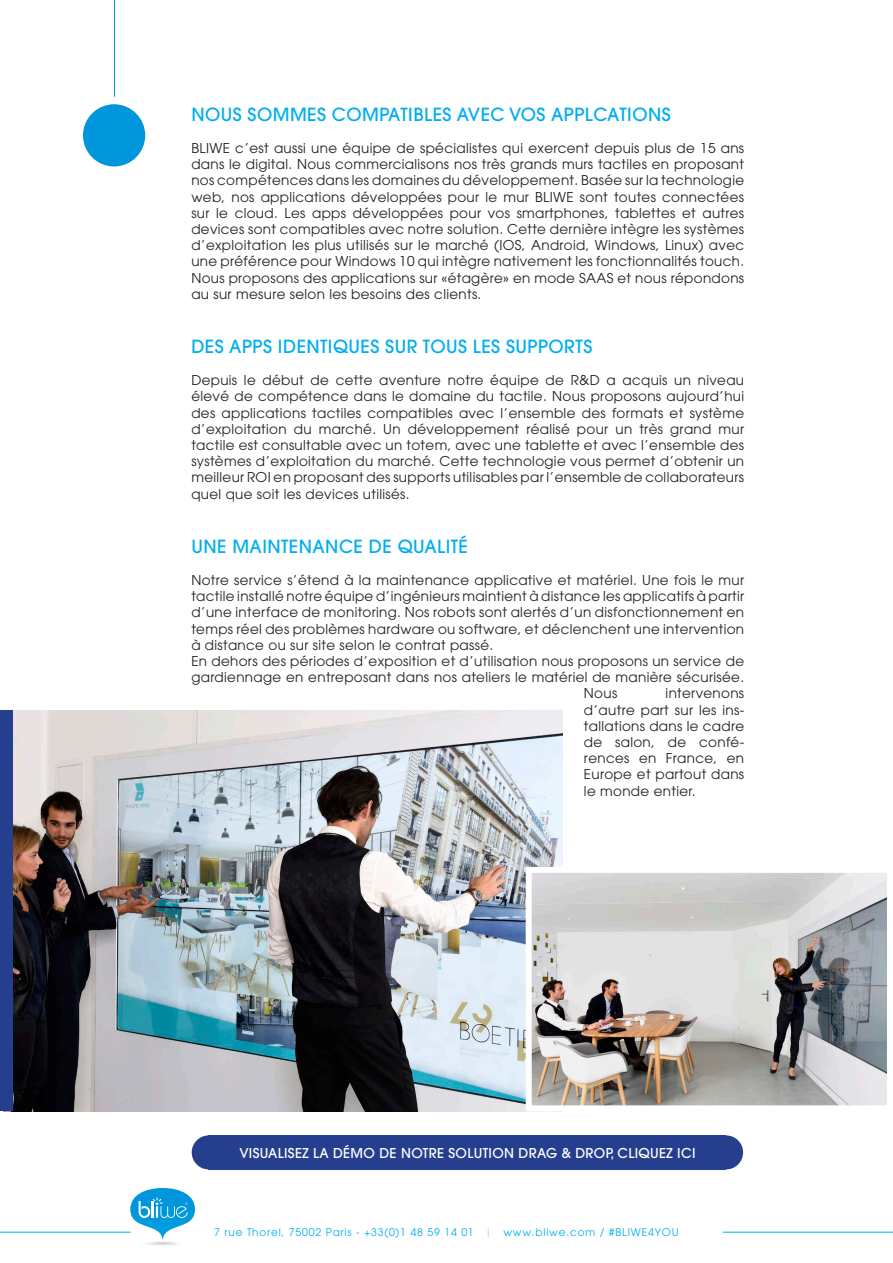
<style>
.page{position:relative;width:893px;height:1263px;background:#fff}
.page>*{position:absolute;margin:0;border:0;box-sizing:border-box;transform-origin:0 0}
.t1{font:500 18px "Avant Garde";letter-spacing:.025em;color:#00aeef}
.t2{font:13.5px/16.2px "Avant Garde";letter-spacing:.025em;color:#231f20;text-align:justify}
.t3{font:500 13.5px "Avant Garde";letter-spacing:.025em;color:#fff}
.t4{font:10.5px "Avant Garde";letter-spacing:.075em;color:#00aeef}
.s1{font-weight:200}
</style>
<div class="page">
<img style="left:13px;top:710px;width:550px;height:401px">
<img style="left:533px;top:874px;width:353px;height:230px">
<div style="left:526px;top:867px;width:367px;height:244px;border:6px solid #fff"></div>
<div style="left:0;top:710px;width:13px;height:401px;background:#253f8e"></div>
<div style="left:209px;top:1135px;width:517px;height:34px;background:#253f8e"></div>
<div style="left:192px;top:1135px;width:34px;height:34px;background:#253f8e;border-radius:50%"></div>
<div style="left:709px;top:1135px;width:34px;height:34px;background:#253f8e;border-radius:50%"></div>
<hr style="left:114px;top:0;width:1px;height:156px;background:#0096db">
<div style="left:79px;top:100px;width:70px;height:70px;background:#0096db;border-radius:50%"></div>
<div style="left:75px;top:97px;width:78px;height:77px;border:8px solid #fff;border-radius:50%"></div>
<svg style="left:130px;top:1188px;width:65px;height:58px"></svg>
<hr style="left:0;top:1232px;width:131px;height:1px;background:#00aeef">
<hr style="left:723px;top:1232px;width:170px;height:1px;background:#00aeef">
<p class="t1" style="left:191px;top:103px;width:481px">NOUS SOMMES COMPATIBLES AVEC VOS APPLCATIONS</p>
<p class="t2" style="left:191px;top:140px;width:554px">BLIWE c’est aussi une équipe de spécialistes qui exercent depuis plus de 15 ans dans le digital. Nous commercialisons nos très grands murs tactiles en proposant nos compétences dans les domaines du développement. Basée sur la technologie web, nos applications développées pour le mur BLIWE sont toutes connectées sur le cloud. Les apps développées pour vos smartphones, tablettes et autres devices sont compatibles avec notre solution. Cette dernière intègre les systèmes d’exploitation les plus utilisés sur le marché (IOS, Android, Windows, Linux) avec une préférence pour Windows 10 qui intègre nativement les fonctionnalités touch.<br>Nous proposons des applications sur «étagère» en mode SAAS et nous répondons au sur mesure selon les besoins des clients.</p>
<p class="t1" style="left:191px;top:335px;width:403px">DES APPS IDENTIQUES SUR TOUS LES SUPPORTS</p>
<p class="t2" style="left:191px;top:372px;width:554px">Depuis le début de cette aventure notre équipe de R&amp;D a acquis un niveau élevé de compétence dans le domaine du tactile. Nous proposons aujourd’hui des applications tactiles compatibles avec l’ensemble des formats et système d’exploitation du marché. Un développement réalisé pour un très grand mur tactile est consultable avec un totem, avec une tablette et avec l’ensemble des systèmes d’exploitation du marché. Cette technologie vous permet d’obtenir un meilleur ROI en proposant des supports utilisables par l’ensemble de collaborateurs quel que soit les devices utilisés.</p>
<p class="t1" style="left:191px;top:535px;width:278px">UNE MAINTENANCE DE QUALITÉ</p>
<p class="t2" style="left:191px;top:572px;width:554px">Notre service s’étend à la maintenance applicative et matériel. Une fois le mur tactile installé notre équipe d’ingénieurs maintient à distance les applicatifs à partir d’une interface de monitoring. Nos robots sont alertés d’un disfonctionnement en temps réel des problèmes hardware ou software, et déclenchent une intervention à distance ou sur site selon le contrat passé.</p>
<p class="t2" style="left:191px;top:653px;width:554px">En dehors des périodes d’exposition et d’utilisation nous proposons un service de</p>
<p class="t2" style="left:191px;top:669px;width:554px">gardiennage en entreposant dans nos ateliers le matériel de manière sécurisée.</p>
<p class="t2" style="left:584px;top:685px;width:35px">Nous</p>
<p class="t2" style="left:584px;top:685px;width:162px;text-indent:82px">intervenons d’autre part sur les ins&shy;tallations dans le cadre de salon, de confé&shy;rences en France, en Europe et partout dans le monde entier.</p>
<p class="t3" style="left:239px;top:1144px;width:458px">VISUALISEZ LA DÉMO DE NOTRE SOLUTION DRAG &amp; DROP, CLIQUEZ ICI</p>
<p class="t4" style="left:214px;top:1226px;width:466px">7 rue Thorel, 75002 Paris - +33(0)1 48 59 14 01 <span class="s1">|</span> www.bliwe.com / #BLIWE4YOU</p>
</div>
